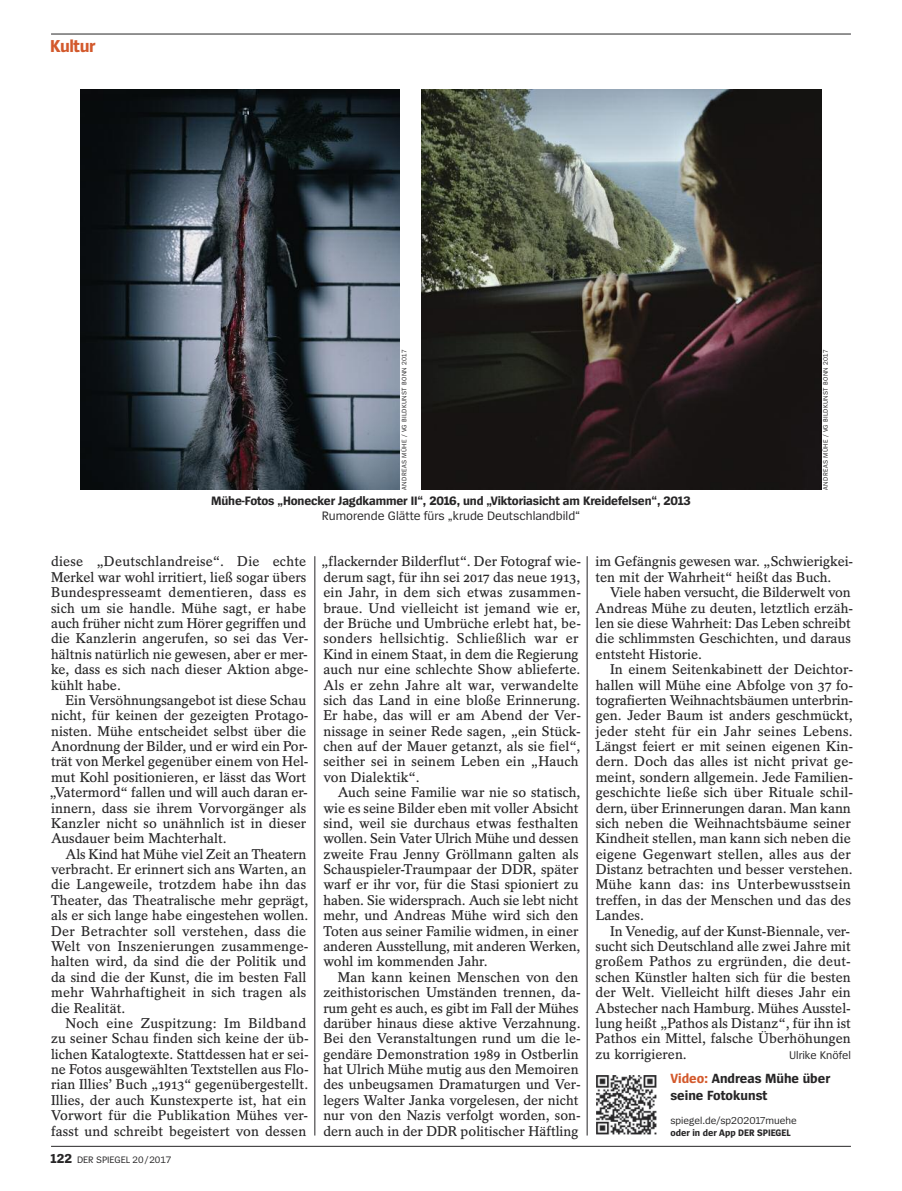
<style>
.page{position:relative;width:902px;height:1191px;background:#fff}
.page>*{position:absolute;margin:0;border:0;box-sizing:border-box;transform-origin:0 0}
.t1{font:700 18px "Spiegel Sans";letter-spacing:-.025em;color:#d3592c}
.t2{font:600 14.1px/15.5px "Spiegel Serif";color:#272627}
.t3{font:700 13.8px/16.5px "Spiegel Sans";color:#272627}
.t4{font:700 12.75px "Spiegel Sans";letter-spacing:-.01em;color:#272627}
.t5{font:12.75px "Spiegel Sans";color:#272627}
.t6{font:11.7px "Spiegel Sans";color:#272627}
.t7{font:10.5px "Spiegel Sans";color:#272627}
.t8{font:700 9.9px "Spiegel Sans";color:#272627}
.t9{font:9.75px "Spiegel Sans";letter-spacing:-.005em;color:#272627}
.t10{font:6.75px "Spiegel Sans";letter-spacing:.05em;color:#272627}
.s1{font-weight:700;font-size:13.5px}
.s2{color:#d3592c}
</style>
<div class="page">
<hr style="left:51px;top:34px;width:799px;height:1px;background:#272627">
<hr style="left:51px;top:1146px;width:799px;height:1px;background:#272627">
<hr style="left:314px;top:556px;width:1px;height:579px;background:#272627">
<hr style="left:587px;top:556px;width:1px;height:579px;background:#272627">
<svg style="left:421px;top:90px;width:400px;height:399px;fill:#1d1a17"></svg>
<svg style="left:81px;top:90px;width:319px;height:399px"></svg>
<img style="left:596px;top:1075px;width:60px;height:59px">
<p class="t1" style="left:50px;top:39px;width:47px">Kultur</p>
<p class="t10" style="left:402px;top:489px;width:141px;rotate:-90deg">ANDREAS MÜHE / VG BILDKUNST BONN 2017</p>
<p class="t4" style="left:211px;top:496px;width:481px">Mühe-Fotos „Honecker Jagdkammer II“, 2016, und „Viktoriasicht am Kreidefelsen“, 2013</p>
<p class="t5" style="left:321px;top:511px;width:260px">Rumorende Glätte fürs „krude Deutschlandbild“</p>
<p class="t10" style="left:823px;top:489px;width:141px;rotate:-90deg">ANDREAS MÜHE / VG BILDKUNST BONN 2017</p>
<p class="t2" style="left:51px;top:555px;width:259px">diese „Deutschlandreise“. Die echte Merkel war wohl irritiert, ließ sogar übers Bundespresseamt dementieren, dass es sich um sie handle. Mühe sagt, er habe auch früher nicht zum Hörer gegriffen und die Kanzlerin angerufen, so sei das Ver&shy;hältnis natürlich nie gewesen, aber er mer&shy;ke, dass es sich nach dieser Aktion abge&shy;kühlt habe.</p>
<p class="t2" style="left:49px;top:694px;width:261px;text-indent:16px">Ein Versöhnungsangebot ist diese Schau nicht, für keinen der gezeigten Protago&shy;nisten. Mühe entscheidet selbst über die Anordnung der Bilder, und er wird ein Por&shy;trät von Merkel gegenüber einem von Hel&shy;mut Kohl positionieren, er lässt das Wort „Vatermord“ fallen und will auch daran er&shy;innern, dass sie ihrem Vorvorgänger als Kanzler nicht so unähnlich ist in dieser Ausdauer beim Machterhalt.</p>
<p class="t2" style="left:51px;top:847px;width:259px;text-indent:15px">Als Kind hat Mühe viel Zeit an Theatern verbracht. Er erinnert sich ans Warten, an die Langeweile, trotzdem habe ihn das Theater, das Theatralische mehr geprägt, als er sich lange habe eingestehen wollen.<br>Der Betrachter soll verstehen, dass die Welt von Inszenierungen zusammenge&shy;halten wird, da sind die der Politik und da sind die der Kunst, die im besten Fall mehr Wahrhaftigheit in sich tragen als die Realität.</p>
<p class="t2" style="left:51px;top:1017px;width:259px;text-indent:14px">Noch eine Zuspitzung: Im Bildband zu seiner Schau finden sich keine der üb&shy;lichen Katalogtexte. Stattdessen hat er sei&shy;ne Fotos ausgewählten Textstellen aus Flo&shy;rian Illies’ Buch „1913“ gegenübergestellt.<br>Illies, der auch Kunstexperte ist, hat ein Vorwort für die Publikation Mühes ver&shy;fasst und schreibt begeistert von dessen</p>
<p class="t9" style="left:51px;top:1156px;width:122px"><span class="s1">122</span> DER SPIEGEL 20/2017</p>
<p class="t2" style="left:321px;top:555px;width:261px">„flackernder Bilderflut“. Der Fotograf wie&shy;derum sagt, für ihn sei 2017 das neue 1913, ein Jahr, in dem sich etwas zusammen&shy;braue. Und vielleicht ist jemand wie er, der Brüche und Umbrüche erlebt hat, be&shy;sonders hellsichtig. Schließlich war er Kind in einem Staat, in dem die Regierung auch nur eine schlechte Show ablieferte.<br>Als er zehn Jahre alt war, verwandelte sich das Land in eine bloße Erinnerung.<br>Er habe, das will er am Abend der Ver&shy;nissage in seiner Rede sagen, „ein Stück&shy;chen auf der Mauer getanzt, als sie fiel“, seither sei in seinem Leben ein „Hauch von Dialektik“.</p>
<p class="t2" style="left:323px;top:786px;width:259px;text-indent:14px">Auch seine Familie war nie so statisch, wie es seine Bilder eben mit voller Absicht sind, weil sie durchaus etwas festhalten wollen. Sein Vater Ulrich Mühe und dessen zweite Frau Jenny Gröllmann galten als Schauspieler-Traumpaar der DDR, später warf er ihr vor, für die Stasi spioniert zu haben. Sie widersprach. Auch sie lebt nicht mehr, und Andreas Mühe wird sich den Toten aus seiner Familie widmen, in einer anderen Ausstellung, mit anderen Werken, wohl im kommenden Jahr.</p>
<p class="t2" style="left:323px;top:970px;width:259px;text-indent:14px">Man kann keinen Menschen von den zeithistorischen Umständen trennen, da&shy;rum geht es auch, es gibt im Fall der Mühes darüber hinaus diese aktive Verzahnung.<br>Bei den Veranstaltungen rund um die le&shy;gendäre Demonstration 1989 in Ostberlin hat Ulrich Mühe mutig aus den Memoiren des unbeugsamen Dramaturgen und Ver&shy;legers Walter Janka vorgelesen, der nicht nur von den Nazis verfolgt worden, son&shy;dern auch in der DDR politischer Häftling</p>
<p class="t2" style="left:595px;top:555px;width:259px">im Gefängnis gewesen war. „Schwierigkei&shy;ten mit der Wahrheit“ heißt das Buch.</p>
<p class="t2" style="left:595px;top:586px;width:259px;text-indent:14px">Viele haben versucht, die Bilderwelt von Andreas Mühe zu deuten, letztlich erzäh&shy;len sie diese Wahrheit: Das Leben schreibt die schlimmsten Geschichten, und daraus entsteht Historie.</p>
<p class="t2" style="left:595px;top:663px;width:259px;text-indent:14px">In einem Seitenkabinett der Deichtor&shy;hallen will Mühe eine Abfolge von 37 fo&shy;tografierten Weihnachtsbäumen unterbrin&shy;gen. Jeder Baum ist anders geschmückt, jeder steht für ein Jahr seines Lebens.<br>Längst feiert er mit seinen eigenen Kin&shy;dern. Doch das alles ist nicht privat ge&shy;meint, sondern allgemein. Jede Familien&shy;geschichte ließe sich über Rituale schil&shy;dern, über Erinnerungen daran. Man kann sich neben die Weihnachtsbäume seiner Kindheit stellen, man kann sich neben die eigene Gegenwart stellen, alles aus der Distanz betrachten und besser verstehen.<br>Mühe kann das: ins Unterbewusstsein treffen, in das der Menschen und das des Landes.</p>
<p class="t2" style="left:595px;top:924px;width:257px;text-align:justify;text-indent:14px">In Venedig, auf der Kunst-Biennale, ver&shy;sucht sich Deutschland alle zwei Jahre mit großem Pathos zu ergründen, die deut&shy;schen Künstler halten sich für die besten der Welt. Vielleicht hilft dieses Jahr ein Abstecher nach Hamburg. Mühes Ausstel&shy;lung heißt „Pathos als Distanz“, für ihn ist Pathos ein Mittel, falsche Überhöhungen zu korrigieren.</p>
<p class="t6" style="left:789px;top:1050px;width:63px">Ulrike Knöfel</p>
<p class="t3" style="left:670px;top:1071px;width:161px"><span class="s2">Video:</span> Andreas Mühe über seine Fotokunst</p>
<p class="t7" style="left:670px;top:1117px;width:128px">spiegel.de/sp202017muehe</p>
<p class="t8" style="left:670px;top:1128px;width:122px">oder in der App DER SPIEGEL</p>
</div>
